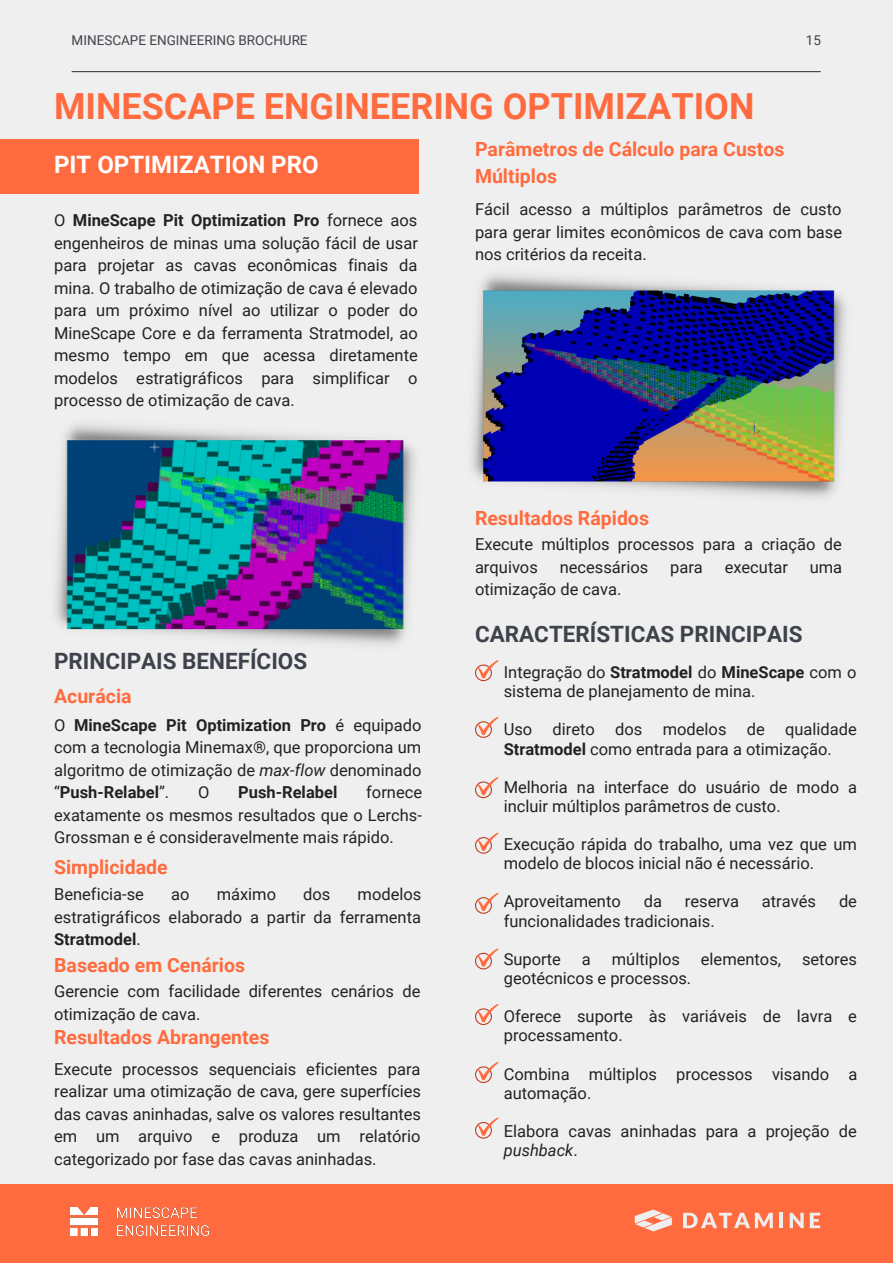
<style>
.page{position:relative;width:893px;height:1264px;background:#fff}
.page>*{position:absolute;margin:0;border:0;box-sizing:border-box;transform-origin:0 0}
.t1{font:700 36px "Roboto";color:#ff6b3e}
.t2{font:700 25.5px "Roboto";color:#fff}
.t3{font:700 24px "Roboto";color:#fff}
.t4{font:700 22.5px "Roboto";color:#3e424b}
.t5{font:700 19.5px/27px "Roboto";color:#ff6b3e}
.t6{font:16.5px/22.5px "Roboto";color:#222}
.t7{font:700 16.5px "Roboto";color:#222}
.t8{font:13.5px "Roboto";color:#3e424b}
.s1{font-weight:700}
.s2{font-style:italic}
</style>
<div class="page">
<div style="left:0;top:0;width:892px;height:1262px;background:#efefef"></div>
<div style="left:0;top:139px;width:418px;height:54px;background:#ff6b3e"></div>
<hr style="left:72px;top:71px;width:748px;height:1px;background:#3e424b">
<div style="left:0;top:1184px;width:892px;height:78px;background:#ff6b3e"></div>
<svg style="left:683px;top:1212px;width:89px;height:16px"></svg>
<hr style="left:779px;top:1212px;width:4px;height:16px;background:#efefef">
<svg style="left:789px;top:1212px;width:14px;height:16px"></svg>
<svg style="left:809px;top:1212px;width:11px;height:16px"></svg>
<svg style="left:634px;top:1209px;width:37px;height:22px"></svg>
<img style="left:71px;top:1207px;width:137px;height:28px">
<img style="left:471px;top:274px;width:375px;height:224px">
<img style="left:55px;top:424px;width:360px;height:221px">
<svg style="left:475px;top:660px;width:23px;height:21px"></svg>
<svg style="left:475px;top:716px;width:23px;height:22px"></svg>
<svg style="left:475px;top:777px;width:23px;height:21px"></svg>
<svg style="left:475px;top:832px;width:23px;height:21px"></svg>
<svg style="left:475px;top:892px;width:23px;height:21px"></svg>
<svg style="left:475px;top:948px;width:23px;height:21px"></svg>
<svg style="left:475px;top:1004px;width:23px;height:21px"></svg>
<svg style="left:475px;top:1062px;width:23px;height:20px"></svg>
<svg style="left:475px;top:1117px;width:23px;height:21px"></svg>
<p class="t8" style="left:72px;top:33px;width:237px">MINESCAPE ENGINEERING BROCHURE</p>
<p class="t8" style="left:805px;top:33px;width:17px">15</p>
<p class="t1" style="left:54px;top:85px;width:701px">MINESCAPE ENGINEERING OPTIMIZATION</p>
<p class="t3" style="left:54px;top:150px;width:266px">PIT OPTIMIZATION PRO</p>
<p class="t2" style="left:40px;top:160px;width:321px">MINESCAPE BLOCK MODEL</p>
<p class="t6" style="left:54px;top:209px;width:365px;text-align:justify">O <span class="s1">MineScape Pit Optimization Pro</span> fornece aos engenheiros de minas uma solução fácil de usar para projetar as cavas econômicas finais da mina. O trabalho de otimização de cava é elevado para um próximo nível ao utilizar o poder do MineScape Core e da ferramenta Stratmodel, ao mesmo tempo em que acessa diretamente modelos estratigráficos para simplificar o processo de otimização de cava.</p>
<p class="t4" style="left:54px;top:648px;width:254px">PRINCIPAIS BENEFÍCIOS</p>
<p class="t5" style="left:54px;top:683px;width:79px">Acurácia</p>
<p class="t6" style="left:54px;top:714px;width:369px;text-align:justify">O <span class="s1">MineScape Pit Optimization Pro</span> é equipado com a tecnologia Minemax®, que proporciona um algoritmo de otimização de <span class="s2">max-flow</span> denominado “<span class="s1">Push-Relabel</span>”.</p>
<p class="t6" style="left:54px;top:781px;width:369px;text-align:justify;text-indent:312px">fornece exatamente os mesmos resultados que o Lerchs-Grossman e é consideravelmente mais rápido.</p>
<p class="t6" style="left:198px;top:781px;width:13px">O</p>
<p class="t7" style="left:238px;top:783px;width:101px">Push-Relabel</p>
<p class="t5" style="left:54px;top:854px;width:115px">Simplicidade</p>
<p class="t6" style="left:54px;top:883px;width:91px">Beneficia-se</p>
<p class="t6" style="left:171px;top:883px;width:20px">ao</p>
<p class="t6" style="left:217px;top:883px;width:61px">máximo</p>
<p class="t6" style="left:303px;top:883px;width:29px">dos</p>
<p class="t6" style="left:54px;top:883px;width:369px;text-align:justify;text-indent:303px">modelos estratigráficos elaborado a partir da ferramenta <span class="s1">Stratmodel</span>.</p>
<p class="t5" style="left:54px;top:951px;width:192px">Baseado em Cenários</p>
<p class="t6" style="left:54px;top:980px;width:368px">Gerencie com facilidade diferentes cenários de otimização de cava.</p>
<p class="t5" style="left:54px;top:1023px;width:217px">Resultados Abrangentes</p>
<p class="t6" style="left:54px;top:1057px;width:368px;text-align:justify">Execute processos sequenciais eficientes para realizar uma otimização de cava, gere superfícies das cavas aninhadas, salve os valores resultantes em um arquivo e produza um relatório categorizado por fase das cavas aninhadas.</p>
<p class="t5" style="left:475px;top:136px;width:311px">Parâmetros de Cálculo para Custos<br>Múltiplos</p>
<p class="t6" style="left:475px;top:198px;width:368px;text-align:justify">Fácil acesso a múltiplos parâmetros de custo para gerar limites econômicos de cava com base nos critérios da receita.</p>
<p class="t5" style="left:475px;top:504px;width:175px">Resultados Rápidos</p>
<p class="t6" style="left:475px;top:533px;width:368px">Execute múltiplos processos para a criação de arquivos</p>
<p class="t6" style="left:559px;top:556px;width:90px">necessários</p>
<p class="t6" style="left:670px;top:556px;width:34px">para</p>
<p class="t6" style="left:724px;top:556px;width:65px">executar</p>
<p class="t6" style="left:809px;top:556px;width:34px">uma</p>
<p class="t6" style="left:475px;top:578px;width:148px">otimização de cava.</p>
<p class="t4" style="left:475px;top:621px;width:329px">CARACTERÍSTICAS PRINCIPAIS</p>
<p class="t6" style="left:503px;top:663px;width:354px;line-height:19px">Integração do <span class="s1">Stratmodel</span> do <span class="s1">MineScape</span> com o sistema de planejamento de mina.</p>
<p class="t6" style="left:503px;top:720px;width:354px;line-height:19px">Uso direto dos modelos de qualidade<br><span class="s1">Stratmodel</span> como entrada para a otimização.</p>
<p class="t6" style="left:503px;top:777px;width:355px;line-height:19px">Melhoria na interface do usuário de modo a incluir múltiplos parâmetros de custo.</p>
<p class="t6" style="left:503px;top:835px;width:354px;line-height:19px">Execução rápida do trabalho, uma vez que um modelo de blocos inicial não é necessário.</p>
<p class="t6" style="left:503px;top:890px;width:119px">Aproveitamento</p>
<p class="t6" style="left:643px;top:890px;width:20px">da</p>
<p class="t6" style="left:685px;top:890px;width:56px">reserva</p>
<p class="t6" style="left:761px;top:890px;width:56px">através</p>
<p class="t6" style="left:838px;top:890px;width:20px">de</p>
<p class="t6" style="left:503px;top:909px;width:212px">funcionalidades tradicionais.</p>
<p class="t6" style="left:503px;top:947px;width:59px">Suporte</p>
<p class="t6" style="left:582px;top:947px;width:10px">a</p>
<p class="t6" style="left:611px;top:947px;width:70px">múltiplos</p>
<p class="t6" style="left:700px;top:947px;width:82px">elementos,</p>
<p class="t6" style="left:802px;top:947px;width:56px">setores</p>
<p class="t6" style="left:503px;top:967px;width:189px">geotécnicos e processos.</p>
<p class="t6" style="left:503px;top:1007px;width:354px;line-height:19px">Oferece suporte às variáveis de lavra e processamento.</p>
<p class="t6" style="left:503px;top:1064px;width:355px;line-height:19px">Combina múltiplos processos visando a automação.</p>
<p class="t6" style="left:503px;top:1121px;width:354px;line-height:19px">Elabora cavas aninhadas para a projeção de <span class="s2">pushback</span>.</p>
</div>
